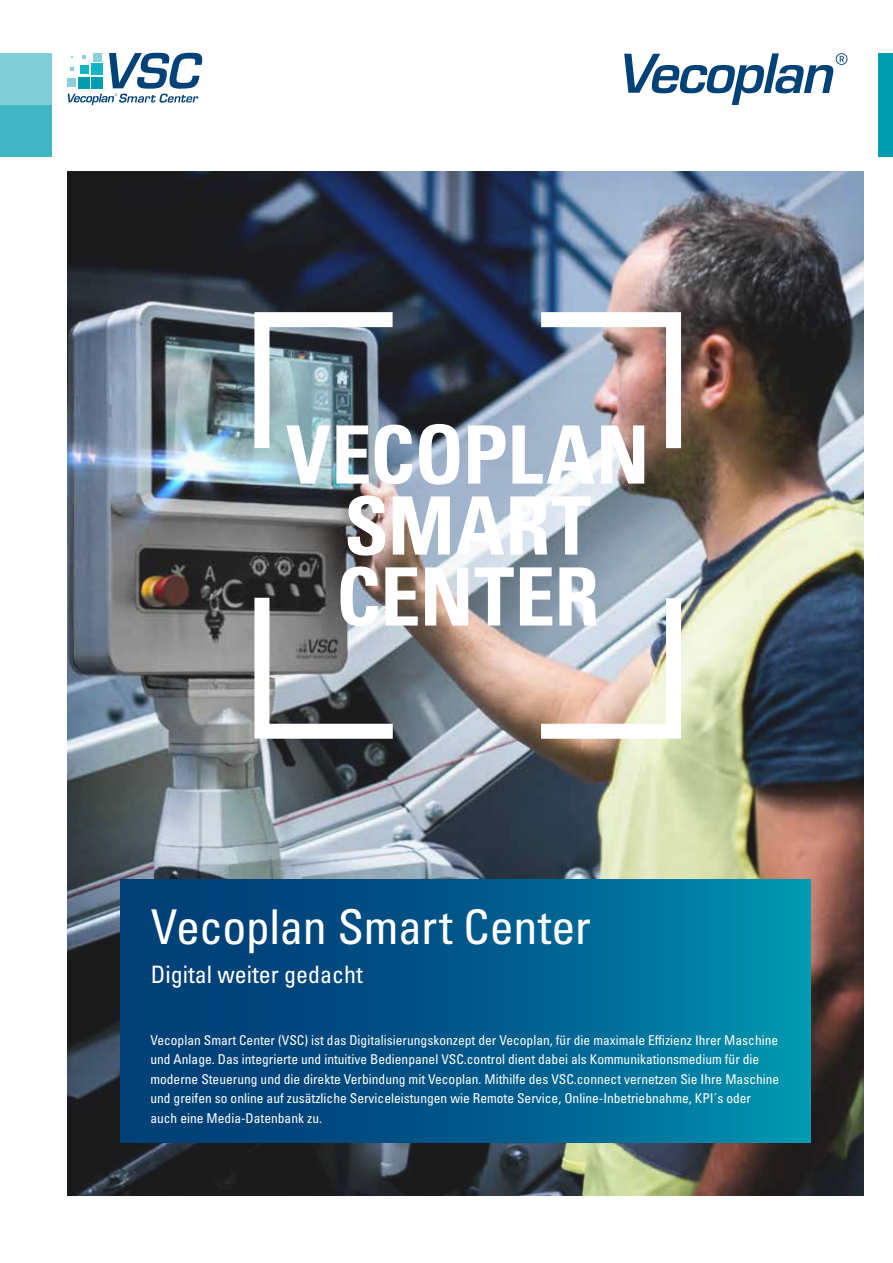
<style>
.page{position:relative;width:893px;height:1263px;background:#fff}
.page>*{position:absolute;margin:0;border:0;box-sizing:border-box;transform-origin:0 0}
.t1{font:700 condensed 80.55px/70.9px "Univers LT Pro";color:#fff;text-align:center}
.t2{font:condensed 48px "Univers LT Pro";letter-spacing:-.01em;color:#fff}
.t3{font:condensed 24px "Univers LT Pro";color:#fff}
.t4{font:condensed 13.5px/19.5px "Univers LT Pro";color:#fff}
</style>
<div class="page">
<svg style="left:624px;top:53px;width:223px;height:52px"></svg>
<div style="left:0;top:105px;width:52px;height:52px;background:#40b5c4"></div>
<div style="left:0;top:53px;width:52px;height:52px;background:#80ced8"></div>
<div style="left:878px;top:53px;width:15px;height:104px;background:#009db1"></div>
<img style="left:68px;top:172px;width:795px;height:1023px">
<div style="left:121px;top:879px;width:689px;height:264px;background:linear-gradient(to right,#00316e,#008cad)"></div>
<svg style="left:247px;top:583px;width:161px;height:163px"></svg>
<svg style="left:247px;top:305px;width:161px;height:158px;background:#7b8c94"></svg>
<img style="left:526px;top:305px;width:162px;height:158px">
<svg style="left:526px;top:583px;width:162px;height:163px;background:#cecac7"></svg>
<svg style="left:68px;top:53px;width:135px;height:52px"></svg>
<h1 class="t1" style="left:286px;top:418px;width:365px">VECOPLAN<br>SMART<br>CENTER</h1>
<h2 class="t2" style="left:151px;top:896px;width:441px">Vecoplan Smart Center</h2>
<h3 class="t3" style="left:151px;top:959px;width:213px">Digital weiter gedacht</h3>
<p class="t4" style="left:150px;top:1029px;width:630px">Vecoplan Smart Center (VSC) ist das Digitalisierungskonzept der Vecoplan, für die maximale Effizienz Ihrer Maschine und Anlage. Das integrierte und intuitive Bedienpanel VSC.control dient dabei als Kommunikationsmedium für die moderne Steuerung und die direkte Verbindung mit Vecoplan. Mithilfe des VSC.connect vernetzen Sie Ihre Maschine und greifen so online auf zusätzliche Serviceleistungen wie Remote Service, Online-Inbetriebnahme, KPI´s oder auch eine Media-Datenbank zu.</p>
</div>
